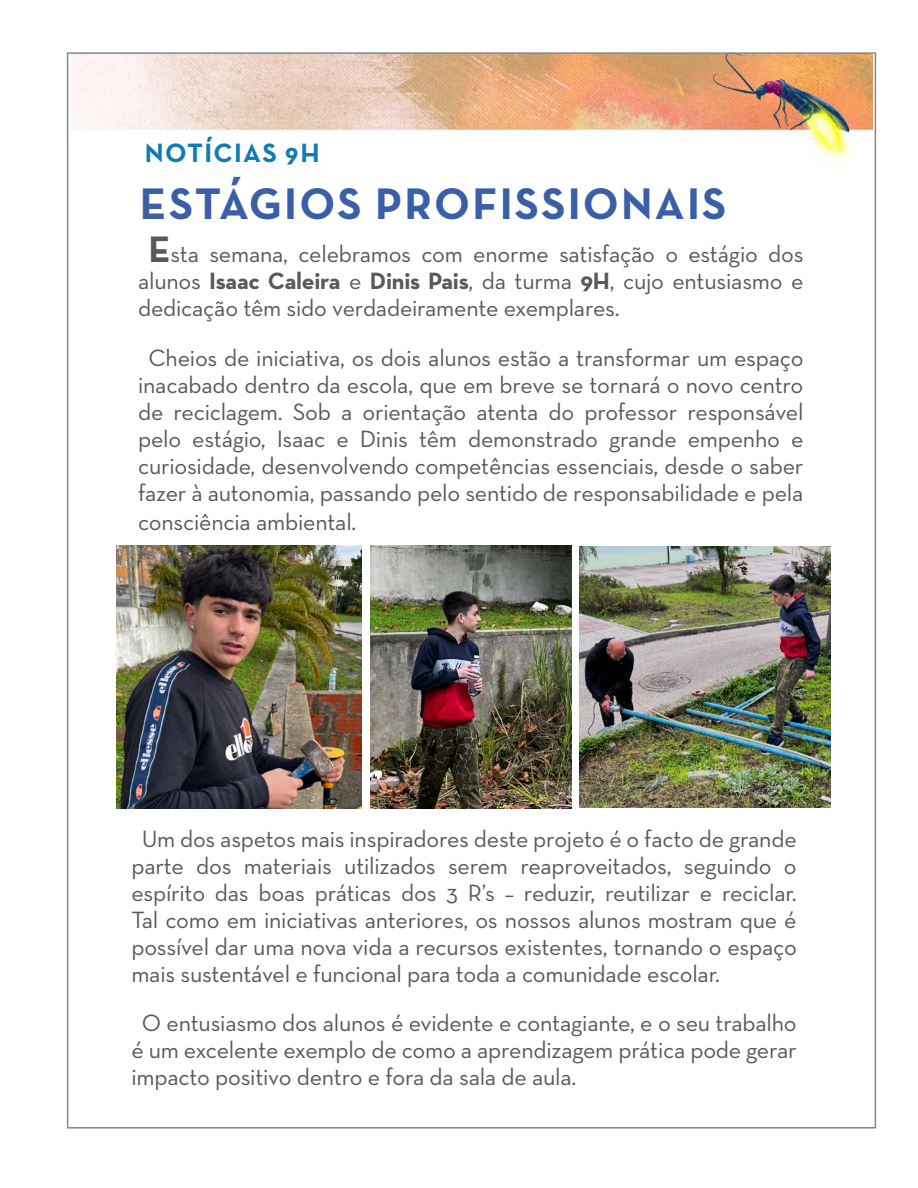
<style>
.page{position:relative;width:918px;height:1188px;background:#fff}
.page>*{position:absolute;margin:0;border:0;box-sizing:border-box;transform-origin:0 0}
.t1{font:700 45px "Neutra Text TF";letter-spacing:.05em;color:#3b5fa7}
.t2{font:700 27px "Neutra Text TF";letter-spacing:.05em;color:#127bb4}
.t3{font:24px/27px "Neutra Text";letter-spacing:-.01em;color:#565a5d;text-align:justify}
.s1{font-weight:700;font-size:37.5px}
.s2{font-weight:700}
</style>
<div class="page">
<img style="left:71px;top:55px;width:802px;height:112px">
<img style="left:116px;top:545px;width:245px;height:263px">
<img style="left:370px;top:545px;width:202px;height:263px">
<img style="left:579px;top:546px;width:252px;height:261px">
<p class="t2" style="left:145px;top:136px;width:176px">NOTÍCIAS 9H</p>
<p class="t1" style="left:140px;top:175px;width:588px">ESTÁGIOS PROFISSIONAIS</p>
<p class="t3" style="left:138px;top:240px;width:667px;text-indent:10px"><span class="s1">E</span>sta semana, celebramos com enorme satisfação o estágio dos alunos <span class="s2">Isaac Caleira</span> e <span class="s2">Dinis Pais</span>, da turma <span class="s2">9H</span>, cujo entusiasmo e dedicação têm sido verdadeiramente exemplares.</p>
<p class="t3" style="left:138px;top:344px;width:667px;text-indent:10px">Cheios de iniciativa, os dois alunos estão a transformar um espaço inacabado dentro da escola, que em breve se tornará o novo centro de reciclagem. Sob a orientação atenta do professor responsável pelo estágio, Isaac e Dinis têm demonstrado grande empenho e curiosidade, desenvolvendo competências essenciais, desde o saber fazer à autonomia, passando pelo sentido de responsabilidade e pela consciência ambiental.</p>
<p class="t3" style="left:131px;top:825px;width:667px;text-indent:10px">Um dos aspetos mais inspiradores deste projeto é o facto de grande parte dos materiais utilizados serem reaproveitados, seguindo o espírito das boas práticas dos 3 R’s – reduzir, reutilizar e reciclar.<br>Tal como em iniciativas anteriores, os nossos alunos mostram que é possível dar uma nova vida a recursos existentes, tornando o espaço mais sustentável e funcional para toda a comunidade escolar.</p>
<p class="t3" style="left:131px;top:1009px;width:667px;text-indent:10px">O entusiasmo dos alunos é evidente e contagiante, e o seu trabalho é um excelente exemplo de como a aprendizagem prática pode gerar impacto positivo dentro e fora da sala de aula.</p>
</div>
